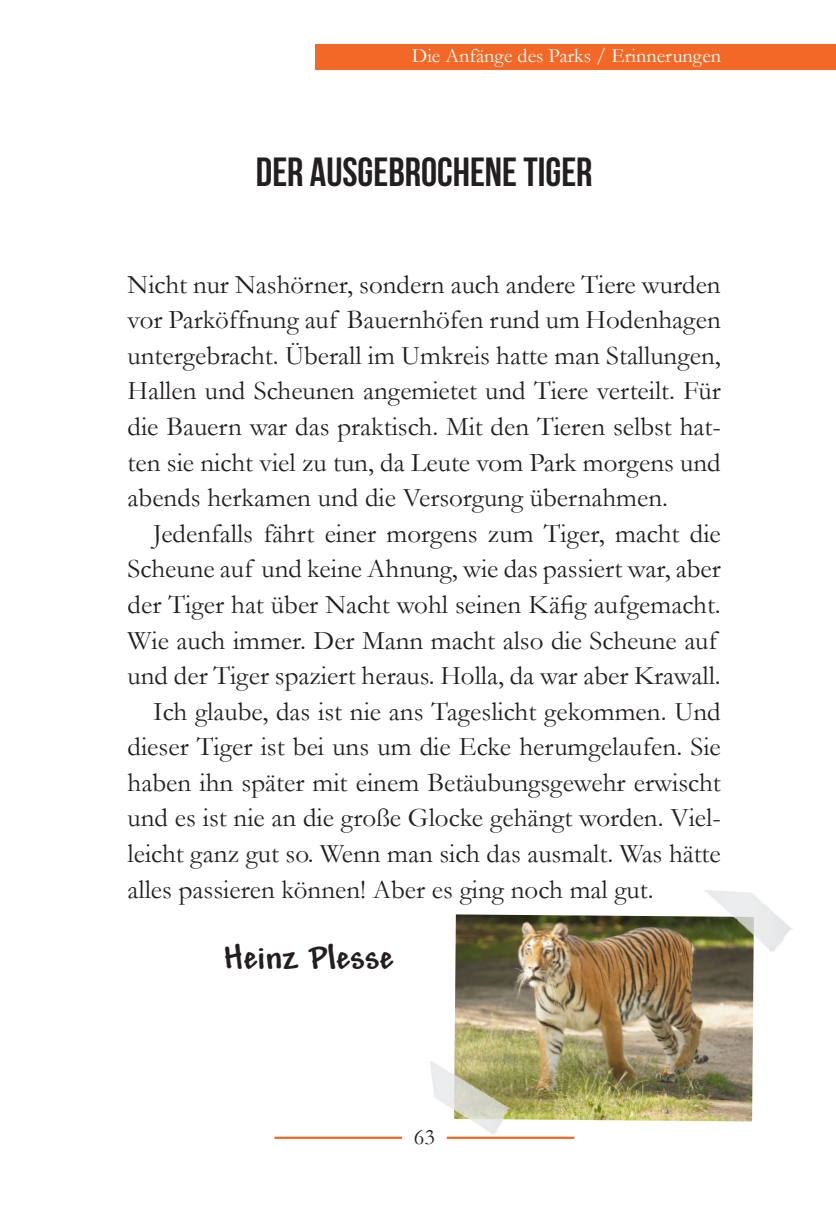
<style>
.page{position:relative;width:836px;height:1219px;background:#fff}
.page>*{position:absolute;margin:0;border:0;box-sizing:border-box;transform-origin:0 0}
.t1{font:700 40.5px "Bebas Neue";color:#231f20}
.t2{font:700 36px "Andy";color:#231f20}
.t3{font:27px/35.6px "Garamond";color:#231f20;text-align:justify}
.t4{font:22.5px "Garamond";color:#231f20}
.t5{font:20.25px "Garamond";color:#fff}
</style>
<div class="page">
<div style="left:316px;top:45px;width:520px;height:25px;background:#f36827"></div>
<hr style="left:274px;top:1136px;width:128px;height:2px;background:#f36827">
<hr style="left:447px;top:1136px;width:127px;height:2px;background:#f36827">
<img style="left:454px;top:914px;width:299px;height:207px">
<img style="left:690px;top:890px;width:103px;height:62px">
<img style="left:430px;top:1052px;width:83px;height:87px">
<p class="t5" style="left:411px;top:42px;width:311px">Die Anfänge des Parks / Erinnerungen</p>
<h1 class="t1" style="left:256px;top:150px;width:338px">DER AUSGEBROCHENE TIGER</h1>
<p class="t3" style="left:128px;top:266px;width:594px">Nicht nur Nashörner, sondern auch andere Tiere wurden vor Parköffnung auf Bauernhöfen rund um Hodenhagen untergebracht. Überall im Umkreis hatte man Stallungen, Hallen und Scheunen angemietet und Tiere verteilt. Für die Bauern war das praktisch. Mit den Tieren selbst hat&shy;ten sie nicht viel zu tun, da Leute vom Park morgens und abends herkamen und die Versorgung übernahmen.</p>
<p class="t3" style="left:153px;top:515px;width:569px">Jedenfalls fährt einer morgens zum Tiger, macht die</p>
<p class="t3" style="left:128px;top:550px;width:594px">Scheune auf und keine Ahnung, wie das passiert war, aber</p>
<p class="t3" style="left:128px;top:586px;width:594px">der Tiger hat über Nacht wohl seinen Käfig aufgemacht.</p>
<p class="t3" style="left:128px;top:621px;width:591px">Wie auch immer. Der Mann macht also die Scheune auf</p>
<p class="t3" style="left:128px;top:657px;width:594px">und der Tiger spaziert heraus. Holla, da war aber Krawall.</p>
<p class="t3" style="left:153px;top:692px;width:569px">Ich glaube, das ist nie ans Tageslicht gekommen. Und</p>
<p class="t3" style="left:128px;top:728px;width:594px">dieser Tiger ist bei uns um die Ecke herumgelaufen. Sie</p>
<p class="t3" style="left:128px;top:763px;width:594px">haben ihn später mit einem Betäubungsgewehr erwischt</p>
<p class="t3" style="left:128px;top:799px;width:594px">und es ist nie an die große Glocke gehängt worden. Viel-</p>
<p class="t3" style="left:128px;top:835px;width:594px">leicht ganz gut so. Wenn man sich das ausmalt. Was hätte</p>
<p class="t3" style="left:128px;top:870px;width:527px">alles passieren können! Aber es ging noch mal gut.</p>
<h2 class="t2" style="left:223px;top:937px;width:172px">Heinz Plesse</h2>
<p class="t4" style="left:414px;top:1121px;width:23px">63</p>
</div>
